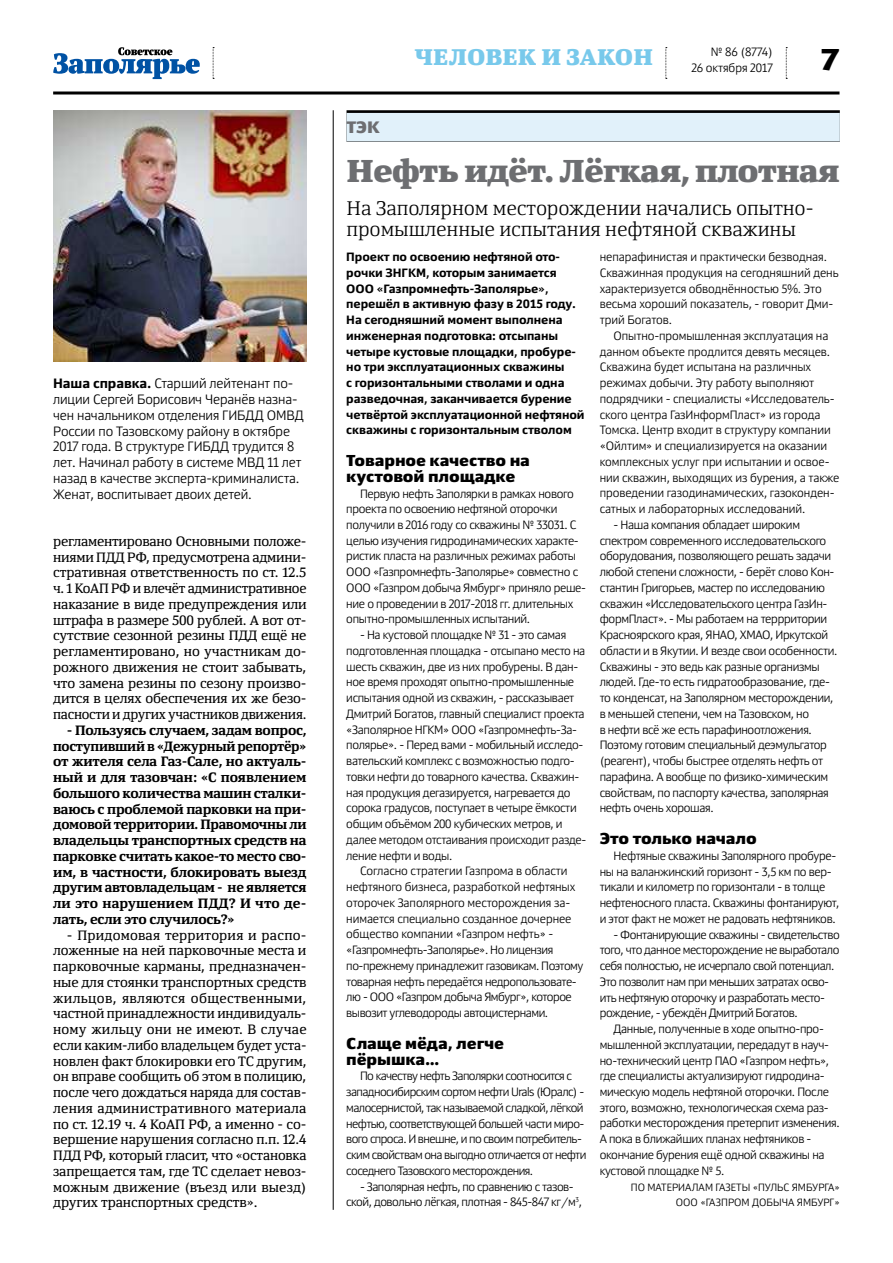
<style>
.page{position:relative;width:893px;height:1263px;background:#fff}
.page>*{position:absolute;margin:0;border:0;box-sizing:border-box;transform-origin:0 0}
.t1{font:900 31.5px "Yefimov Serif";letter-spacing:-.015em;color:#6d6e71}
.t2{font:900 30px "Yefimov Sans";color:#000}
.t3{font:900 22.5px "Yefimov Serif";letter-spacing:.005em;color:#78c9eb}
.t4{font:300 19.5px/21px "Yefimov Serif";letter-spacing:-.005em;color:#000}
.t5{font:900 16.5px "Yefimov Sans";color:#6d6e71}
.t6{font:900 15.75px/15.8px "Yefimov Sans";letter-spacing:-.005em;color:#000}
.t7{font:13.5px/15.8px "Yefimov Serif";letter-spacing:-.015em;color:#000;text-align:justify}
.t8{font:700 13.5px/15.8px "Yefimov Serif";letter-spacing:-.015em;color:#000;text-align:justify}
.t9{font:300 13.5px/15.8px "Yefimov Sans";letter-spacing:-.005em;color:#000}
.t10{font:300 12px/15.8px "Yefimov Sans";letter-spacing:-.025em;color:#000}
.t11{font:300 12px/15.8px "Yefimov Sans";letter-spacing:-.005em;color:#000}
.t12{font:700 12px/15.8px "Yefimov Sans";letter-spacing:-.005em;color:#000}
.t13{font:300 12px/15.8px "Yefimov Sans";letter-spacing:-.045em;color:#000}
.t14{font:300 10.5px/15.8px "Yefimov Sans";letter-spacing:.005em;color:#000;text-align:right}
.s1{font-weight:700}
</style>
<div class="page">
<svg style="left:786px;top:47px;width:1px;height:32px"></svg>
<svg style="left:213px;top:47px;width:1px;height:32px"></svg>
<svg style="left:665px;top:47px;width:2px;height:32px"></svg>
<hr style="left:53px;top:91px;width:786px;height:3px;background:#000">
<svg style="left:53px;top:47px;width:147px;height:32px"></svg>
<div style="left:346px;top:110px;width:494px;height:32px;background:#080909"></div>
<div style="left:346px;top:113px;width:494px;height:28px;background:#e1f1fa"></div>
<hr style="left:333px;top:110px;width:1px;height:1100px;background:#000">
<img style="left:53px;top:110px;width:253px;height:251px">
<p class="t9" style="left:53px;top:376px;width:252px"><span class="s1">Наша справка.</span> Старший лейтенант по&shy;лиции Сергей Борисович Черанёв назна&shy;чен начальником отделения ГИБДД ОМВД России по Тазовскому району в октябре 2017 года. В структуре ГИБДД трудится 8 лет. Начинал работу в системе МВД 11 лет назад в качестве эксперта-криминалиста.<br>Женат, воспитывает двоих детей.</p>
<p class="t7" style="left:53px;top:534px;width:255px">регламентировано Основными положе&shy;ниями ПДД РФ, предусмотрена админи&shy;стративная ответственность по ст. 12.5 ч. 1 КоАП РФ и влечёт административное наказание в виде предупреждения или штрафа в размере 500 рублей. А вот от&shy;сутствие сезонной резины ПДД ещё не регламентировано, но участникам до&shy;рожного движения не стоит забывать, что замена резины по сезону произво&shy;дится в целях обеспечения их же безо&shy;пасности и других участников движения.</p>
<p class="t8" style="left:53px;top:723px;width:255px;text-indent:14px">- Пользуясь случаем, задам вопрос, поступивший в «Дежурный репортёр» от жителя села Газ-Сале, но актуаль&shy;ный и для тазовчан: «С появлением большого количества машин сталки&shy;ваюсь с проблемой парковки на при&shy;домовой территории. Правомочны ли владельцы транспортных средств на парковке считать какое-то место сво&shy;им, в частности, блокировать выезд другим автовладельцам - не является ли это нарушением ПДД? И что де&shy;лать, если это случилось?»</p>
<p class="t7" style="left:53px;top:928px;width:255px;text-indent:14px">- Придомовая территория и распо&shy;ложенные на ней парковочные места и парковочные карманы, предназначен&shy;ные для стоянки транспортных средств жильцов, являются общественными, частной принадлежности индивидуаль&shy;ному жильцу они не имеют. В случае если каким-либо владельцем будет уста&shy;новлен факт блокировки его ТС другим, он вправе сообщить об этом в полицию, после чего дождаться наряда для состав&shy;ления административного материала по ст. 12.19 ч. 4 КоАП РФ, а именно - со&shy;вершение нарушения согласно п.п. 12.4<br>ПДД РФ, который гласит, что «остановка запрещается там, где ТС сделает невоз&shy;можным движение (въезд или выезд) других транспортных средств».</p>
<h3 class="t5" style="left:346px;top:121px;width:35px">ТЭК</h3>
<h3 class="t3" style="left:415px;top:47px;width:240px">ЧЕЛОВЕК И ЗАКОН</h3>
<p class="t10" style="left:711px;top:45px;width:64px">№ 86 (8774)</p>
<p class="t11" style="left:691px;top:60px;width:83px">26 октября 2017</p>
<h2 class="t2" style="left:820px;top:47px;width:21px">7</h2>
<h1 class="t1" style="left:346px;top:157px;width:495px">Нефть идёт. Лёгкая, плотная</h1>
<h3 class="t4" style="left:346px;top:200px;width:468px">На Заполярном месторождении начались опытно&shy;промышленные испытания нефтяной скважины</h3>
<p class="t11" style="left:600px;top:249px;width:240px">непарафинистая и практически безводная.<br>Скважинная продукция на сегодняшний день характеризуется обводнённостью 5%. Это весьма хороший показатель, - говорит Дми&shy;трий Богатов.</p>
<p class="t11" style="left:600px;top:328px;width:241px;text-indent:14px">Опытно-промышленная эксплуатация на данном объекте продлится девять месяцев.<br>Скважина будет испытана на различных режимах добычи. Эту работу выполняют подрядчики - специалисты «Исследователь&shy;ского центра ГазИнформПласт» из города Томска. Центр входит в структуру компании «Ойлтим» и специализируется на оказании комплексных услуг при испытании и освое&shy;нии скважин, выходящих из бурения, а также проведении газодинамических, газоконден&shy;сатных и лабораторных исследований.</p>
<p class="t10" style="left:600px;top:517px;width:239px;text-indent:14px">- Наша компания обладает широким спектром современного исследовательского оборудования, позволяющего решать задачи любой степени сложности, - берёт слово Кон&shy;стантин Григорьев, мастер по исследованию скважин «Исследовательского центра ГазИн&shy;формПласт». - Мы работаем на террритории Красноярского края, ЯНАО, ХМАО, Иркутской области и в Якутии. И везде свои особенности.<br>Скважины - это ведь как разные организмы людей. Где-то есть гидратообразование, где&shy;то конденсат, на Заполярном месторождении, в меньшей степени, чем на Тазовском, но<br>в нефти всё же есть парафиноотложения.<br>Поэтому готовим специальный деэмульгатор (реагент), чтобы быстрее отделять нефть от парафина. А вообще по физико-химическим свойствам, по паспорту качества, заполярная нефть очень хорошая.</p>
<h3 class="t6" style="left:600px;top:832px;width:159px">Это только начало</h3>
<p class="t10" style="left:600px;top:848px;width:241px;text-indent:14px">Нефтяные скважины Заполярного пробуре&shy;ны на валанжинский горизонт - 3,5 км по вер&shy;тикали и километр по горизонтали - в толще нефтеносного пласта. Скважины фонтанируют, и этот факт не может не радовать нефтяников.</p>
<p class="t10" style="left:600px;top:927px;width:242px;text-indent:14px">- Фонтанирующие скважины - свидетельство того, что данное месторождение не выработало себя полностью, не исчерпало свой потенциал.<br>Это позволит нам при меньших затратах осво&shy;ить нефтяную оторочку и разработать место&shy;рождение, - убеждён Дмитрий Богатов.</p>
<p class="t10" style="left:600px;top:1021px;width:241px;text-indent:14px">Данные, полученные в ходе опытно-про&shy;мышленной эксплуатации, передадут в науч&shy;но-технический центр ПАО «Газпром нефть», где специалисты актуализируют гидродина&shy;мическую модель нефтяной оторочки. После этого, возможно, технологическая схема раз&shy;работки месторождения претерпит изменения.<br>А пока в ближайших планах нефтяников - окончание бурения ещё одной скважины на кустовой площадке № 5.</p>
<p class="t14" style="left:631px;top:1179px;width:211px">ПО МАТЕРИАЛАМ ГАЗЕТЫ «ПУЛЬС ЯМБУРГА»<br>ООО «ГАЗПРОМ ДОБЫЧА ЯМБУРГ»</p>
<p class="t12" style="left:346px;top:249px;width:240px">Проект по освоению нефтяной ото&shy;рочки ЗНГКМ, которым занимается ООО «Газпромнефть-Заполярье», перешёл в активную фазу в 2015 году.<br>На сегодняшний момент выполнена инженерная подготовка: отсыпаны четыре кустовые площадки, пробуре&shy;но три эксплуатационных скважины<br>с горизонтальными стволами и одна разведочная, заканчивается бурение четвёртой эксплуатационной нефтяной скважины с горизонтальным стволом</p>
<h3 class="t6" style="left:346px;top:454px;width:185px">Товарное качество на кустовой площадке</h3>
<p class="t10" style="left:346px;top:486px;width:241px;text-indent:14px">Первую нефть Заполярки в рамках нового проекта по освоению нефтяной оторочки получили в 2016 году со скважины № 33031. С целью изучения гидродинамических характе&shy;ристик пласта на различных режимах работы ООО «Газпромнефть-Заполярье» совместно с ООО «Газпром добыча Ямбург» приняло реше&shy;ние о проведении в 2017-2018 гг. длительных опытно-промышленных испытаний.</p>
<p class="t10" style="left:360px;top:627px;width:208px">- На кустовой площадке № 31 - это самая</p>
<p class="t10" style="left:346px;top:643px;width:240px">подготовленная площадка - отсыпано место на</p>
<p class="t10" style="left:346px;top:659px;width:233px">шесть скважин, две из них пробурены. В дан-</p>
<p class="t10" style="left:346px;top:675px;width:229px">ное время проходят опытно-промышленные</p>
<p class="t10" style="left:346px;top:690px;width:229px">испытания одной из скважин, - рассказывает</p>
<p class="t10" style="left:346px;top:706px;width:240px">Дмитрий Богатов, главный специалист проекта</p>
<p class="t10" style="left:346px;top:722px;width:232px">«Заполярное НГКМ» ООО «Газпромнефть-За-</p>
<p class="t10" style="left:346px;top:738px;width:239px">полярье». - Перед вами - мобильный исследо-</p>
<p class="t10" style="left:346px;top:753px;width:230px">вательский комплекс с возможностью подго-</p>
<p class="t10" style="left:346px;top:769px;width:234px">товки нефти до товарного качества. Скважин-</p>
<p class="t10" style="left:346px;top:785px;width:226px">ная продукция дегазируется, нагревается до</p>
<p class="t10" style="left:346px;top:801px;width:232px">сорока градусов, поступает в четыре ёмкости</p>
<p class="t10" style="left:346px;top:816px;width:218px">общим объёмом 200 кубических метров, и</p>
<p class="t10" style="left:346px;top:832px;width:242px">далее методом отстаивания происходит разде-</p>
<p class="t10" style="left:346px;top:848px;width:107px">ление нефти и воды.</p>
<p class="t11" style="left:360px;top:864px;width:209px">Согласно стратегии Газпрома в области</p>
<p class="t11" style="left:346px;top:879px;width:231px">нефтяного бизнеса, разработкой нефтяных</p>
<p class="t11" style="left:346px;top:895px;width:225px">оторочек Заполярного месторождения за-</p>
<p class="t11" style="left:346px;top:911px;width:227px">нимается специально созданное дочернее</p>
<p class="t11" style="left:346px;top:927px;width:209px">общество компании «Газпром нефть» -</p>
<p class="t10" style="left:346px;top:942px;width:209px">«Газпромнефть-Заполярье». Но лицензия</p>
<p class="t10" style="left:346px;top:958px;width:239px">по-прежнему принадлежит газовикам. Поэтому</p>
<p class="t10" style="left:346px;top:974px;width:232px">товарная нефть передаётся недропользовате-</p>
<p class="t10" style="left:346px;top:990px;width:227px">лю - ООО «Газпром добыча Ямбург», которое</p>
<p class="t10" style="left:346px;top:1005px;width:203px">вывозит углеводороды автоцистернами.</p>
<h3 class="t6" style="left:346px;top:1037px;width:159px">Слаще мёда, легче пёрышка…</h3>
<p class="t13" style="left:346px;top:1068px;width:242px;text-indent:14px">По качеству нефть Заполярки соотносится с западносибирским сортом нефти Urals (Юралс) - малосернистой, так называемой сладкой, лёгкой нефтью, соответствующей большей части миро&shy;вого спроса. И внешне, и по своим потребитель&shy;ским свойствам она выгодно отличается от нефти соседнего Тазовского месторождения.</p>
<p class="t10" style="left:346px;top:1179px;width:237px;text-align:center">- Заполярная нефть, по сравнению с тазов&shy;ской, довольно лёгкая, плотная - 845-847 кг/м<sup>3</sup>,</p>
</div>
